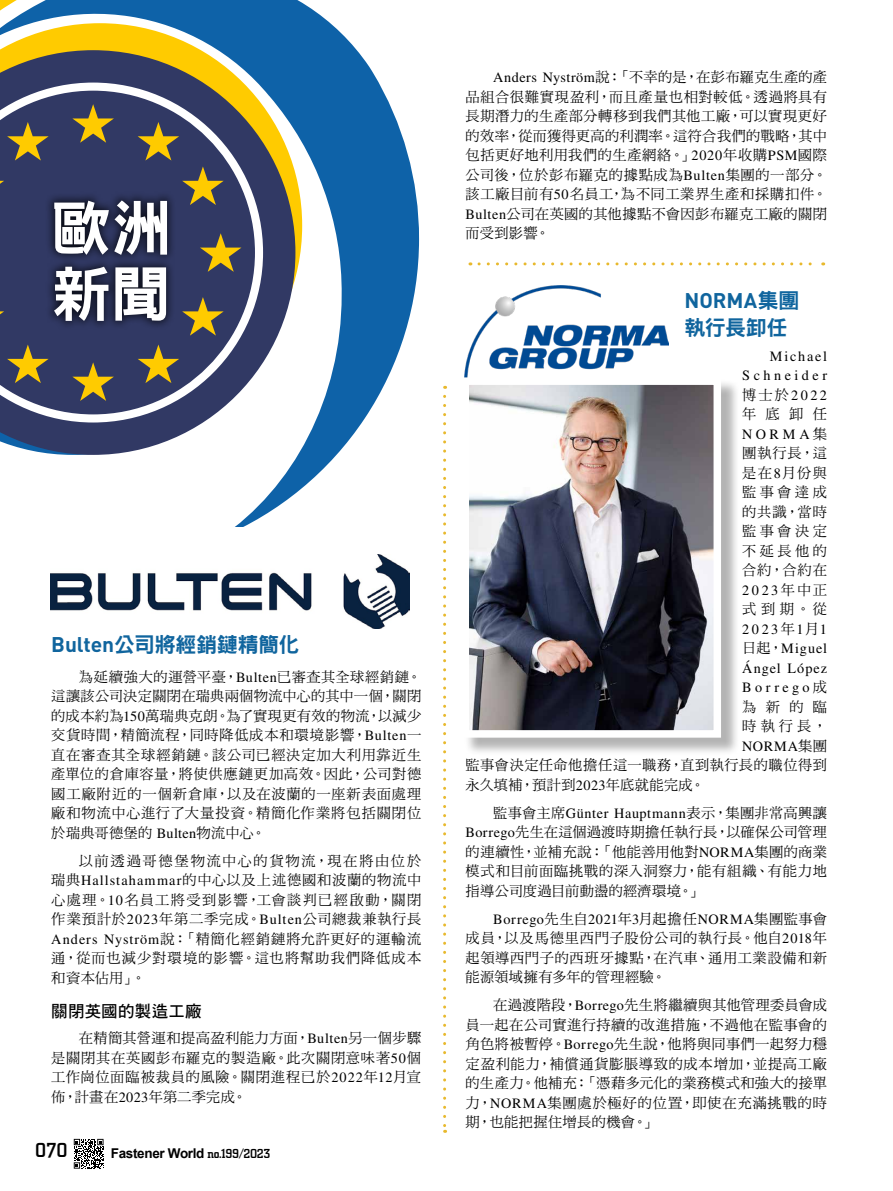
<style>
.page{position:relative;width:893px;height:1191px;background:#fff}
.page>*{position:absolute;margin:0;border:0;box-sizing:border-box;transform-origin:0 0}
.t1{font:60px/66px "DF Hei Std W9";color:#fff}
.t2{font:21px "DF Hei Std W9";letter-spacing:-.02em;color:#10659e}
.t3{font:700 21px "DIN";color:#10659e}
.t4{font:500 21px "City D";color:#000}
.t5{font:16.5px "DF Hei Std W7";letter-spacing:.015em;color:#000}
.t6{font:14.25px/19.5px "DF Ming Std W5";letter-spacing:.045em;color:#000;text-align:justify}
.t7{font:14.25px/19.5px "Times LT Std";letter-spacing:.11em;color:#000;text-align:justify}
.t8{font:14.25px/19.5px "DF Ming Std W5";letter-spacing:.025em;color:#000}
.t9{font:14.25px "Times LT Std";letter-spacing:.045em;color:#000}
.t10{font:14.25px/19.5px "DF Ming Std W5";letter-spacing:.47em;color:#000}
.t11{font:700 13.5px "Arial";letter-spacing:-.025em;color:#000}
.s1{font-family:"DIN";font-weight:700}
.s2{font-family:"Times LT Std"}
.s3{font-family:"City D";font-weight:500}
.s4{font-family:"DF Hei Std W9";font-weight:400}
.s5{font-family:"DF Ming Std W5"}
</style>
<div class="page">
<svg style="left:74px;top:1138px;width:30px;height:30px"></svg>
<svg style="left:479px;top:262px;width:345px;height:3px"></svg>
<svg style="left:443px;top:396px;width:3px;height:736px"></svg>
<img style="left:50px;top:555px;width:360px;height:73px">
<svg style="left:235px;top:0;width:184px;height:527px"></svg>
<svg style="left:0;top:0;width:290px;height:23px;fill:#0e62a8"></svg>
<svg style="left:0;top:23px;width:302px;height:405px"></svg>
<svg style="left:0;top:50px;width:295px;height:405px"></svg>
<svg style="left:0;top:83px;width:263px;height:339px"></svg>
<svg style="left:0;top:91px;width:255px;height:323px;fill:#313964"></svg>
<svg style="left:72px;top:104px;width:42px;height:39px"></svg>
<svg style="left:0;top:166px;width:4px;height:39px"></svg>
<svg style="left:0;top:297px;width:4px;height:39px"></svg>
<svg style="left:7px;top:344px;width:42px;height:39px"></svg>
<svg style="left:138px;top:344px;width:41px;height:39px"></svg>
<svg style="left:182px;top:297px;width:42px;height:39px"></svg>
<svg style="left:7px;top:122px;width:42px;height:38px"></svg>
<svg style="left:138px;top:122px;width:41px;height:38px"></svg>
<svg style="left:182px;top:166px;width:42px;height:39px"></svg>
<svg style="left:72px;top:362px;width:42px;height:39px"></svg>
<svg style="left:200px;top:233px;width:41px;height:39px"></svg>
<div style="left:45px;top:191px;width:131px;height:140px;background:#000;opacity:.75"></div>
<img style="left:464px;top:286px;width:205px;height:91px">
<div style="left:464px;top:380px;width:276px;height:376px;background:#000;opacity:.3"></div>
<img style="left:470px;top:386px;width:242px;height:342px">
<div style="left:461px;top:377px;width:260px;height:360px;border:8px solid #fff"></div>
<h1 class="t1" style="left:51px;top:194px;width:122px">歐洲新聞</h1>
<h2 class="t2" style="left:51px;top:633px;width:250px"><span class="s1">Bulten</span>公司將經銷鏈精簡化</h2>
<p class="t6" style="left:51px;top:667px;width:371px;text-indent:28px">為延續強大的運營平臺，<span class="s2">Bulten</span>已審查其全球經銷鏈。這讓該公司決定關閉在瑞典兩個物流中心的其中一個，關閉的成本約為<span class="s2">150</span>萬瑞典克朗。為了實現更有效的物流，以減少交貨時間，精簡流程，同時降低成本和環境影響，<span class="s2">Bulten</span>一直在審查其全球經銷鏈。該公司已經決定加大利用靠近生產單位的倉庫容量，將使供應鏈更加高效。因此，公司對德國工廠附近的一個新倉庫，以及在波蘭的一座新表面處理廠和物流中心進行了大量投資。精簡化作業將包括關閉位於瑞典哥德堡的 <span class="s2">Bulten</span>物流中心。</p>
<p class="t6" style="left:51px;top:851px;width:371px;text-indent:28px">以前透過哥德堡物流中心的貨物流，現在將由位於瑞典<span class="s2">Hallstahammar</span>的中心以及上述德國和波蘭的物流中心處理。<span class="s2">10</span>名員工將受到影響，工會談判已經啟動，關閉作業預計於<span class="s2">2023</span>年第二季完成。<span class="s2">Bulten</span>公司總裁兼執行長<span class="s2">Anders Nyström</span>說：「精簡化經銷鏈將允許更好的運輸流通，從而也減少對環境的影響。這也將幫助我們降低成本和資本佔用」。</p>
<p class="t5" style="left:51px;top:1002px;width:152px">關閉英國的製造工廠</p>
<p class="t6" style="left:51px;top:1028px;width:371px;text-indent:28px">在精簡其營運和提高盈利能力方面，<span class="s2">Bulten</span>另一個步驟是關閉其在英國彭布羅克的製造廠。此次關閉意味著<span class="s2">50</span>個工作崗位面臨被裁員的風險。關閉進程已於<span class="s2">2022</span>年<span class="s2">12</span>月宣佈，計畫在<span class="s2">2023</span>年第二季完成。</p>
<h2 class="t4" style="left:35px;top:1138px;width:34px">070</h2>
<p class="t11" style="left:111px;top:1144px;width:161px">Fastener World <span class="s3">no.199/2023</span></p>
<p class="t6" style="left:466px;top:67px;width:363px;text-indent:28px"><span class="s2">Anders Nyström</span>說：「不幸的是，在彭布羅克生產的產品組合很難實現盈利，而且產量也相對較低。透過將具有長期潛力的生產部分轉移到我們其他工廠，可以實現更好的效率，從而獲得更高的利潤率。這符合我們的戰略，其中包括更好地利用我們的生產網絡。」<span class="s2">2020</span>年收購<span class="s2">PSM</span>國際公司後，位於彭布羅克的據點成為<span class="s2">Bulten</span>集團的一部分。該工廠目前有<span class="s2">50</span>名員工，為不同工業界生產和採購扣件。<span class="s2">Bulten</span>公司在英國的其他據點不會因彭布羅克工廠的關閉而受到影響。</p>
<h2 class="t3" style="left:685px;top:286px;width:116px">NORMA<span class="s4">集團</span></h2>
<h2 class="t2" style="left:685px;top:316px;width:104px">執行長卸任</h2>
<p class="t7" style="left:742px;top:346px;width:86px;text-indent:28px">Michael Schneider<span class="s5">博士於</span>2022</p>
<p class="t6" style="left:742px;top:404px;width:86px">年底卸任</p>
<p class="t7" style="left:742px;top:424px;width:86px">NORMA<span class="s5">集</span></p>
<p class="t6" style="left:742px;top:443px;width:86px">團執行長，這是在<span class="s2">8</span>月份與監事會達成的共識，當時監事會決定不延長他的合約，合約在</p>
<p class="t7" style="left:742px;top:580px;width:86px">2023<span class="s5">年中正</span></p>
<p class="t6" style="left:742px;top:599px;width:86px">式到期。從</p>
<p class="t7" style="left:742px;top:619px;width:86px">2023<span class="s5">年</span>1<span class="s5">月</span>1<span class="s5">日起，</span>Miguel Ángel López Borrego<span class="s5">成</span></p>
<p class="t10" style="left:742px;top:697px;width:86px">為新的臨時執行長，</p>
<p class="t7" style="left:742px;top:736px;width:86px">NORMA<span class="s5">集團</span></p>
<p class="t8" style="left:466px;top:755px;width:363px">監事會決定任命他擔任這一職務，直到執行長的職位得到永久填補，預計到<span class="s2">2023</span>年底就能完成。</p>
<p class="t6" style="left:466px;top:803px;width:363px;text-indent:28px">監事會主席<span class="s2">Günter Hauptmann</span>表示，集團非常高興讓<span class="s2">Borrego</span>先生在這個過渡時期擔任執行長，以確保公司管理的連續性，並補充說：「他能善用他對<span class="s2">NORMA</span>集團的商業模式和目前面臨挑戰的深入洞察力，能有組織、有能力地指導公司度過目前動盪的經濟環境。」</p>
<p class="t9" style="left:493px;top:911px;width:335px">Borrego<span class="s5">先生自</span>2021<span class="s5">年</span>3<span class="s5">月起擔任</span>NORMA<span class="s5">集團監事會</span></p>
<p class="t6" style="left:466px;top:928px;width:363px">成員，以及馬德里西門子股份公司的執行長。他自<span class="s2">2018</span>年起領導西門子的西班牙據點，在汽車、通用工業設備和新能源領域擁有多年的管理經驗。</p>
<p class="t6" style="left:466px;top:995px;width:363px;text-indent:28px">在過渡階段，<span class="s2">Borrego</span>先生將繼續與其他管理委員會成員一起在公司實進行持續的改進措施，不過他在監事會的角色將被暫停。<span class="s2">Borrego</span>先生說，他將與同事們一起努力穩定盈利能力，補償通貨膨脹導致的成本增加，並提高工廠的生產力。他補充：「憑藉多元化的業務模式和強大的接單力，<span class="s2">NORMA</span>集團處於極好的位置，即使在充滿挑戰的時期，也能把握住增長的機會。」</p>
</div>
